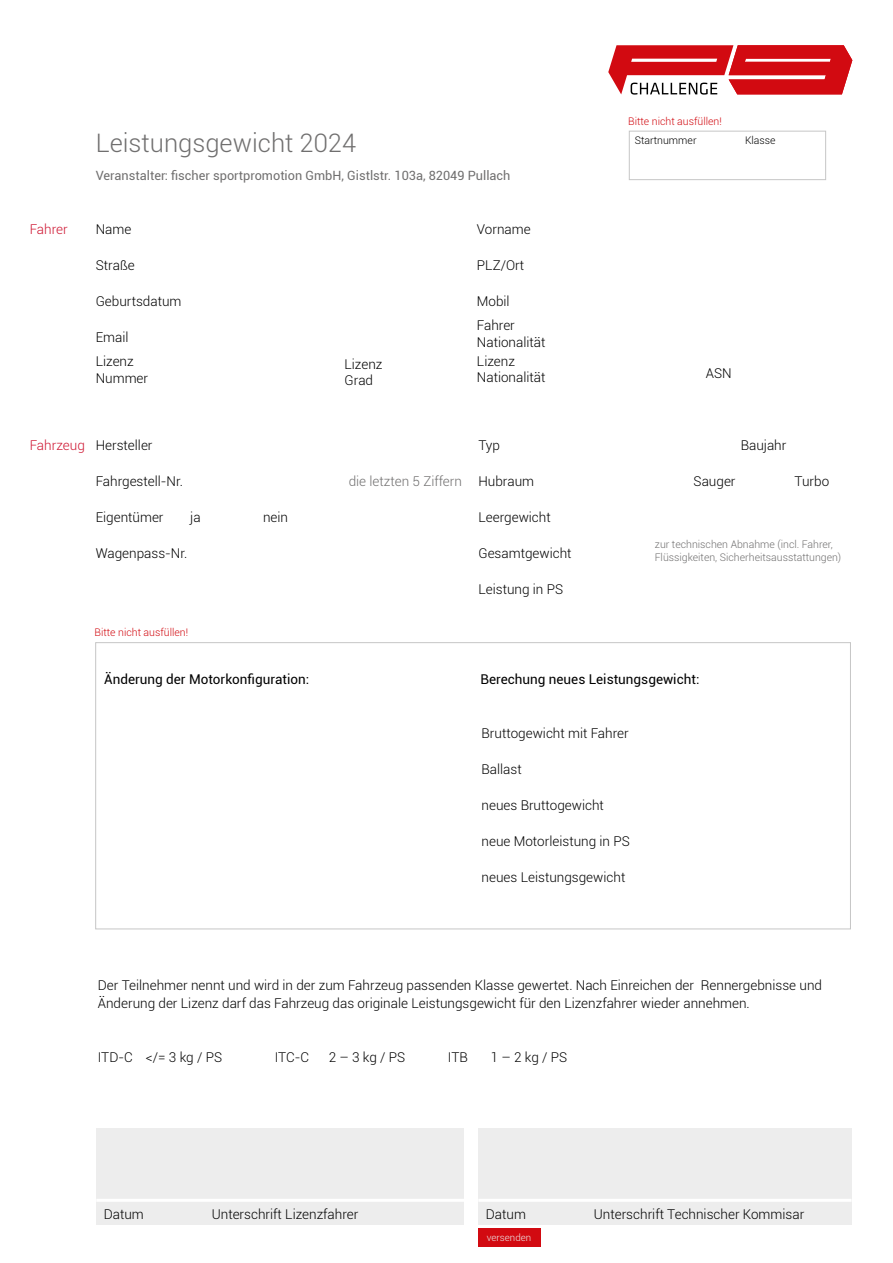
<style>
.page{position:relative;width:893px;height:1263px;background:#fff}
.page>*{position:absolute;margin:0;border:0;box-sizing:border-box;transform-origin:0 0}
.t1{font:300 25.5px "Roboto";color:#706f6f}
.t2{font:300 13.5px/16.2px "Roboto";color:#000}
.t3{font:13.5px "Roboto";color:#000}
.t4{font:300 13.5px "Roboto";color:#706f6f}
.t5{font:300 13.5px "Roboto";color:#ce1531}
.t6{font:12.75px "Roboto";color:#706f6f}
.t7{font:300 10.5px/12.6px "Roboto";color:#706f6f}
.t8{font:300 10.5px "Roboto";color:#d20a11}
.t9{font:300 10.5px "Roboto";color:#000}
.t10{font:300 9.75px "Roboto";color:#ededed}
</style>
<div class="page">
<svg style="left:608px;top:45px;width:244px;height:50px"></svg>
<div style="left:629px;top:131px;width:197px;height:49px;border:1px solid #c6c6c6"></div>
<div style="left:478px;top:1128px;width:373px;height:96px;background:#ededed"></div>
<div style="left:478px;top:1229px;width:63px;height:18px;background:#d20a11"></div>
<hr style="left:478px;top:1199px;width:373px;height:3px;background:#fff">
<div style="left:96px;top:1128px;width:368px;height:96px;background:#ededed"></div>
<hr style="left:96px;top:1199px;width:373px;height:3px;background:#fff">
<p class="t5" style="left:30px;top:220px;width:40px">Fahrer</p>
<h1 class="t1" style="left:96px;top:125px;width:262px">Leistungsgewicht 2024</h1>
<p class="t6" style="left:96px;top:167px;width:416px">Veranstalter: fischer sportpromotion GmbH, Gistlstr. 103a, 82049 Pullach</p>
<p class="t2" style="left:96px;top:221px;width:37px">Name</p>
<p class="t2" style="left:96px;top:257px;width:41px">Straße</p>
<p class="t2" style="left:96px;top:293px;width:87px">Geburtsdatum</p>
<p class="t2" style="left:96px;top:329px;width:34px">Email</p>
<p class="t2" style="left:96px;top:353px;width:54px">Lizenz<br>Nummer</p>
<p class="t2" style="left:344px;top:355px;width:40px">Lizenz<br>Grad</p>
<p class="t2" style="left:477px;top:221px;width:55px">Vorname</p>
<p class="t2" style="left:477px;top:257px;width:49px">PLZ/Ort</p>
<p class="t2" style="left:477px;top:293px;width:34px">Mobil</p>
<p class="t2" style="left:477px;top:317px;width:70px">Fahrer<br>Nationalität</p>
<p class="t2" style="left:477px;top:353px;width:70px">Lizenz<br>Nationalität</p>
<p class="t8" style="left:628px;top:114px;width:95px">Bitte nicht ausfüllen!</p>
<p class="t9" style="left:635px;top:133px;width:63px">Startnummer</p>
<p class="t9" style="left:745px;top:133px;width:32px">Klasse</p>
<p class="t2" style="left:706px;top:365px;width:27px">ASN</p>
<p class="t5" style="left:30px;top:436px;width:57px">Fahrzeug</p>
<p class="t2" style="left:96px;top:437px;width:58px">Hersteller</p>
<p class="t2" style="left:96px;top:473px;width:89px">Fahrgestell-Nr.</p>
<p class="t2" style="left:96px;top:509px;width:69px">Eigentümer</p>
<p class="t2" style="left:96px;top:545px;width:93px">Wagenpass-Nr.</p>
<p class="t2" style="left:190px;top:509px;width:12px">ja</p>
<p class="t2" style="left:263px;top:509px;width:27px">nein</p>
<p class="t8" style="left:95px;top:625px;width:95px">Bitte nicht ausfüllen!</p>
<p class="t3" style="left:104px;top:670px;width:207px">Änderung der Motorkonfiguration:</p>
<p class="t4" style="left:349px;top:472px;width:115px">die letzten 5 Ziffern</p>
<p class="t2" style="left:478px;top:437px;width:23px">Typ</p>
<p class="t2" style="left:478px;top:473px;width:57px">Hubraum</p>
<p class="t2" style="left:478px;top:509px;width:74px">Leergewicht</p>
<p class="t2" style="left:478px;top:545px;width:95px">Gesamtgewicht</p>
<p class="t2" style="left:478px;top:581px;width:86px">Leistung in PS</p>
<p class="t2" style="left:741px;top:437px;width:47px">Baujahr</p>
<p class="t2" style="left:694px;top:473px;width:44px">Sauger</p>
<p class="t2" style="left:795px;top:473px;width:36px">Turbo</p>
<p class="t7" style="left:655px;top:538px;width:188px">zur technischen Abnahme (incl. Fahrer,<br>Flüssigkeiten, Sicherheitsausstattungen)</p>
<p class="t3" style="left:480px;top:670px;width:220px">Berechung neues Leistungsgewicht:</p>
<p class="t2" style="left:482px;top:725px;width:149px">Bruttogewicht mit Fahrer</p>
<p class="t2" style="left:482px;top:761px;width:42px">Ballast</p>
<p class="t2" style="left:482px;top:797px;width:124px">neues Bruttogewicht</p>
<p class="t2" style="left:482px;top:833px;width:150px">neue Motorleistung in PS</p>
<p class="t2" style="left:482px;top:869px;width:145px">neues Leistungsgewicht</p>
<p class="t2" style="left:98px;top:976px;width:726px;line-height:18px">Der Teilnehmer nennt und wird in der zum Fahrzeug passenden Klasse gewertet. Nach Einreichen der Rennergebnisse und<br>Änderung der Lizenz darf das Fahrzeug das originale Leistungsgewicht für den Lizenzfahrer wieder annehmen.</p>
<p class="t2" style="left:98px;top:1049px;width:126px">ITD-C &lt;/= 3 kg / PS</p>
<p class="t2" style="left:275px;top:1049px;width:36px">ITC-C</p>
<p class="t2" style="left:329px;top:1049px;width:78px">2 – 3 kg / PS</p>
<p class="t2" style="left:448px;top:1049px;width:21px">ITB</p>
<p class="t2" style="left:491px;top:1049px;width:78px">1 – 2 kg / PS</p>
<p class="t2" style="left:104px;top:1205px;width:42px">Datum</p>
<p class="t2" style="left:212px;top:1205px;width:148px">Unterschrift Lizenzfahrer</p>
<p class="t2" style="left:486px;top:1205px;width:42px">Datum</p>
<p class="t2" style="left:594px;top:1205px;width:212px">Unterschrift Technischer Kommisar</p>
<p class="t10" style="left:487px;top:1231px;width:46px">versenden</p>
</div>
